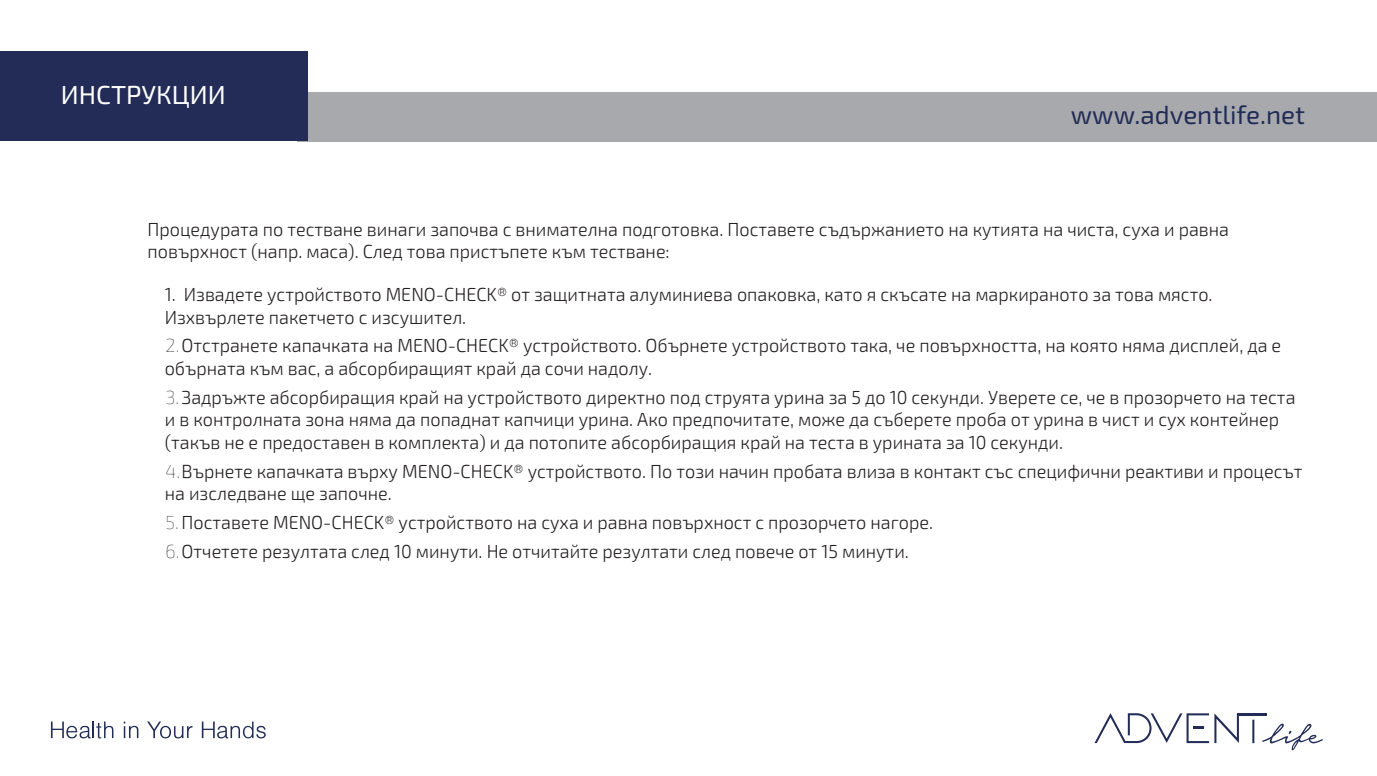
<style>
.page{position:relative;width:1377px;height:776px;background:#fff}
.page>*{position:absolute;margin:0;border:0;box-sizing:border-box;transform-origin:0 0}
.t1{font:26px "Exo 2";color:#222c57}
.t2{font:26px "Exo 2";color:#fff}
.t3{font:300 18.9px/22.7px "Exo 2";color:#231f20;scale:.95 1}
.s1{font-weight:100}
</style>
<div class="page">
<div style="left:297px;top:92px;width:1080px;height:49px;background:#a8a9ad"></div>
<div style="left:0;top:52px;width:308px;height:89px;background:#222c57"></div>
<svg style="left:1095px;top:713px;width:144px;height:29px"></svg>
<hr style="left:1238px;top:712px;width:29px;height:2px;background:#222c57">
<hr style="left:1252px;top:719px;width:2px;height:23px;background:#222c57">
<svg style="left:1262px;top:723px;width:61px;height:26px"></svg>
<svg style="left:51px;top:721px;width:62px;height:16px"></svg>
<svg style="left:124px;top:721px;width:14px;height:16px"></svg>
<svg style="left:147px;top:721px;width:45px;height:17px"></svg>
<svg style="left:202px;top:721px;width:64px;height:17px"></svg>
<h1 class="t2" style="left:61px;top:76px;width:166px">ИНСТРУКЦИИ</h1>
<h1 class="t1" style="left:1071px;top:97px;width:236px">www.adventlife.net</h1>
<p class="t3" style="left:148px;top:218px;width:1140px;line-height:21.6px">Процедурата по тестване винаги започва с внимателна подготовка. Поставете съдържанието на кутията на чиста, суха и равна повърхност (напр. маса). След това пристъпете към тестване:</p>
<p class="t3" style="left:165px;top:282px;width:1104px">1. Извадете устройството MENO-CHECK® от защитната алуминиева опаковка, като я скъсате на маркираното за това място.<br>Изхвърлете пакетчето с изсушител.</p>
<p class="t3" style="left:165px;top:333px;width:1177px"><span class="s1">2.</span>Отстранете капачката на MENO-CHECK® устройството. Обърнете устройството така, че повърхността, на която няма дисплей, да е обърната към вас, а абсорбиращият край да сочи надолу.</p>
<p class="t3" style="left:165px;top:384px;width:1192px"><span class="s1">3.</span>Задръжте абсорбиращия край на устройството директно под струята урина за 5 до 10 секунди. Уверете се, че в прозорчето на теста и в контролната зона няма да попаднат капчици урина. Ако предпочитате, може да съберете проба от урина в чист и сух контейнер (такъв не е предоставен в комплекта) и да потопите абсорбиращия край на теста в урината за 10 секунди.</p>
<p class="t3" style="left:165px;top:458px;width:1199px"><span class="s1">4.</span>Върнете капачката върху MENO-CHECK® устройството. По този начин пробата влиза в контакт със специфични реактиви и процесът на изследване ще започне.</p>
<p class="t3" style="left:166px;top:507px;width:809px;line-height:28.7px"><span class="s1">5.</span>Поставете MENO-CHECK® устройството на суха и равна повърхност с прозорчето нагоре.<br><span class="s1">6.</span>Отчетете резултата след 10 минути. Не отчитайте резултати след повече от 15 минути.</p>
</div>
